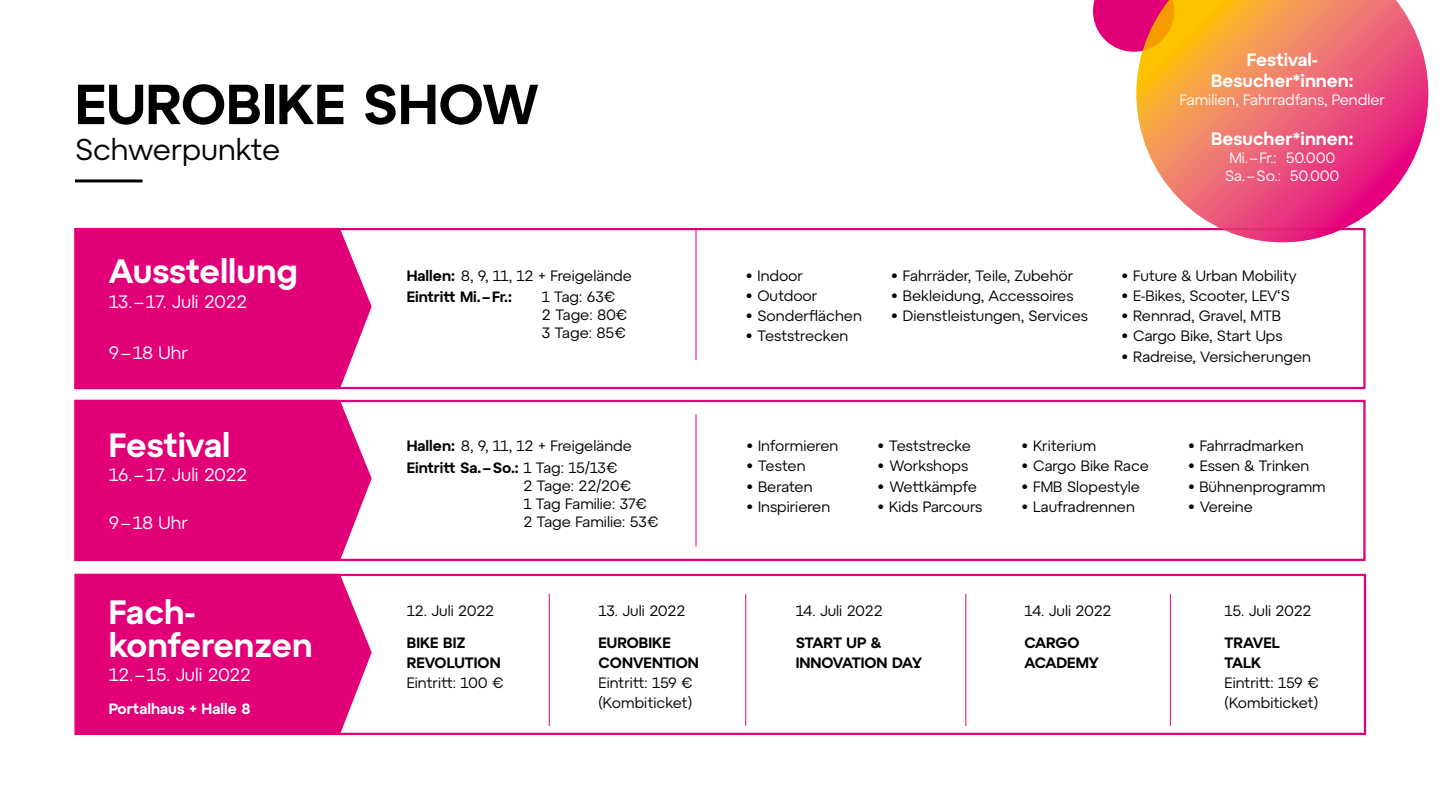
<style>
.page{position:relative;width:1440px;height:810px;background:#fff}
.page>*{position:absolute;margin:0;border:0;box-sizing:border-box;transform-origin:0 0}
.t1{font:600 56.25px "Atyp BL Text";color:#000}
.t2{font:600 33.75px/32.2px "Atyp BL Text";color:#fff}
.t3{font:30px "Atyp BL Text";letter-spacing:-.005em;color:#000}
.t4{font:18px "Atyp BL Text";letter-spacing:-.015em;color:#fff}
.t5{font:600 18px/21.6px "Atyp BL Text";color:#fff;text-align:center}
.t6{font:15px/18px "Atyp BL Text";color:#000}
.t7{font:600 15px/20.2px "Atyp BL Text";color:#000}
.t8{font:15px/18px "Atyp BL Text";color:#fff}
.t9{font:600 15px "Atyp BL Text";color:#fff}
.s1{font-weight:400}
.s2{font-weight:600}
</style>
<div class="page">
<div style="left:75px;top:574px;width:1291px;height:161px;border:2px solid #e20079"></div>
<div style="left:74px;top:228px;width:1292px;height:161px;border:2px solid #e20079"></div>
<div style="left:74px;top:228px;width:298px;height:161px;background:#e20079"></div>
<div style="left:74px;top:574px;width:298px;height:161px;background:#e20079"></div>
<div style="left:77px;top:403px;width:295px;height:155px;background:#e20079"></div>
<hr style="left:75px;top:179px;width:67px;height:3px;background:#000">
<svg style="left:1093px;top:0;width:44px;height:52px;background:#e6298e"></svg>
<div style="left:74px;top:400px;width:1292px;height:161px;border:2px solid #e20079"></div>
<hr style="left:696px;top:414px;width:1px;height:132px;background:#e20079">
<hr style="left:696px;top:228px;width:1px;height:132px;background:#e20079">
<hr style="left:549px;top:594px;width:1px;height:132px;background:#e20079">
<hr style="left:745px;top:594px;width:1px;height:132px;background:#e20079">
<hr style="left:965px;top:594px;width:1px;height:132px;background:#e20079">
<hr style="left:1170px;top:594px;width:1px;height:132px;background:#e20079">
<svg style="left:1137px;top:0;width:291px;height:242px;background:#f07e7b"></svg>
<h1 class="t1" style="left:75px;top:71px;width:467px">EUROBIKE SHOW</h1>
<h3 class="t3" style="left:75px;top:132px;width:207px">Schwerpunkte</h3>
<h2 class="t2" style="left:109px;top:254px;width:191px">Ausstellung</h2>
<p class="t4" style="left:109px;top:291px;width:140px">13.–17. Juli 2022</p>
<p class="t4" style="left:109px;top:342px;width:81px">9–18 Uhr</p>
<h2 class="t2" style="left:109px;top:428px;width:123px">Festival</h2>
<p class="t4" style="left:109px;top:464px;width:140px">16.–17. Juli 2022</p>
<p class="t4" style="left:109px;top:512px;width:81px">9–18 Uhr</p>
<h2 class="t2" style="left:109px;top:596px;width:205px">Fach&shy;konferenzen</h2>
<p class="t4" style="left:109px;top:664px;width:144px">12.–15. Juli 2022</p>
<p class="t9" style="left:109px;top:700px;width:143px">Portalhaus + Halle 8</p>
<p class="t7" style="left:407px;top:264px;width:227px;line-height:21.8px">Hallen: <span class="s1">8, 9, 11, 12 + Freigelände<br></span>Eintritt Mi.–Fr.:</p>
<p class="t6" style="left:542px;top:288px;width:87px">1 Tag: 63€<br>2 Tage: 80€<br>3 Tage: 85€</p>
<p class="t6" style="left:407px;top:435px;width:227px;line-height:21.8px"><span class="s2">Hallen:</span> 8, 9, 11, 12 + Freigelände<br><span class="s2">Eintritt Sa.–So.:</span> 1 Tag: 15/13€</p>
<p class="t6" style="left:523px;top:476px;width:137px">2 Tage: 22/20€<br>1 Tag Familie: 37€<br>2 Tage Familie: 53€</p>
<p class="t6" style="left:407px;top:602px;width:89px">12. Juli 2022</p>
<p class="t7" style="left:407px;top:632px;width:95px">BIKE BIZ<br>REVOLUTION</p>
<p class="t6" style="left:407px;top:674px;width:98px">Eintritt: 100 €</p>
<p class="t6" style="left:599px;top:602px;width:88px">13. Juli 2022</p>
<p class="t7" style="left:599px;top:632px;width:102px">EUROBIKE<br>CONVENTION</p>
<p class="t6" style="left:599px;top:673px;width:96px;line-height:20.2px">Eintritt: 159 € (Kombiticket)</p>
<p class="t5" style="left:1211px;top:48px;width:144px">Festival-<br>Besucher*innen:</p>
<p class="t8" style="left:1180px;top:91px;width:207px">Familien, Fahrradfans, Pendler</p>
<p class="t5" style="left:1211px;top:128px;width:144px">Besucher*innen:</p>
<p class="t8" style="left:1225px;top:149px;width:116px">Mi.–Fr.: 50.000<br>Sa.–So.: 50.000</p>
<p class="t6" style="left:746px;top:266px;width:59px">• Indoor</p>
<p class="t6" style="left:746px;top:287px;width:73px">• Outdoor</p>
<p class="t6" style="left:746px;top:307px;width:118px">• Sonderflächen</p>
<p class="t6" style="left:746px;top:327px;width:104px">• Teststrecken</p>
<p class="t6" style="left:891px;top:266px;width:184px">• Fahrräder, Teile, Zubehör</p>
<p class="t6" style="left:891px;top:287px;width:184px">• Bekleidung, Accessoires</p>
<p class="t6" style="left:891px;top:307px;width:199px">• Dienstleistungen, Services</p>
<p class="t6" style="left:1121px;top:266px;width:177px">• Future &amp; Urban Mobility</p>
<p class="t6" style="left:1121px;top:287px;width:170px">• E-Bikes, Scooter, LEV‘S</p>
<p class="t6" style="left:1121px;top:307px;width:161px">• Rennrad, Gravel, MTB</p>
<p class="t6" style="left:1121px;top:327px;width:163px">• Cargo Bike, Start Ups</p>
<p class="t6" style="left:1121px;top:347px;width:191px">• Radreise, Versicherungen</p>
<p class="t6" style="left:746px;top:437px;width:94px">• Informieren</p>
<p class="t6" style="left:746px;top:457px;width:61px">• Testen</p>
<p class="t6" style="left:746px;top:477px;width:68px">• Beraten</p>
<p class="t6" style="left:746px;top:497px;width:86px">• Inspirieren</p>
<p class="t6" style="left:877px;top:437px;width:95px">• Teststrecke</p>
<p class="t6" style="left:877px;top:457px;width:93px">• Workshops</p>
<p class="t6" style="left:877px;top:477px;width:101px">• Wettkämpfe</p>
<p class="t6" style="left:877px;top:497px;width:107px">• Kids Parcours</p>
<p class="t6" style="left:1021px;top:437px;width:77px">• Kriterium</p>
<p class="t6" style="left:1021px;top:457px;width:129px">• Cargo Bike Race</p>
<p class="t6" style="left:1021px;top:477px;width:120px">• FMB Slopestyle</p>
<p class="t6" style="left:1021px;top:497px;width:115px">• Laufradrennen</p>
<p class="t6" style="left:1188px;top:437px;width:117px">• Fahrradmarken</p>
<p class="t6" style="left:1188px;top:457px;width:123px">• Essen &amp; Trinken</p>
<p class="t6" style="left:1188px;top:477px;width:139px">• Bühnenprogramm</p>
<p class="t6" style="left:1188px;top:497px;width:67px">• Vereine</p>
<p class="t6" style="left:796px;top:602px;width:89px">14. Juli 2022</p>
<p class="t7" style="left:796px;top:632px;width:128px">START UP &amp;<br>INNOVATION DAY</p>
<p class="t6" style="left:1025px;top:602px;width:89px">14. Juli 2022</p>
<p class="t7" style="left:1025px;top:632px;width:76px">CARGO<br>ACADEMY</p>
<p class="t6" style="left:1225px;top:602px;width:89px">15. Juli 2022</p>
<p class="t7" style="left:1225px;top:632px;width:57px">TRAVEL<br>TALK</p>
<p class="t6" style="left:1225px;top:673px;width:96px;line-height:20.2px">Eintritt: 159 € (Kombiticket)</p>
</div>
